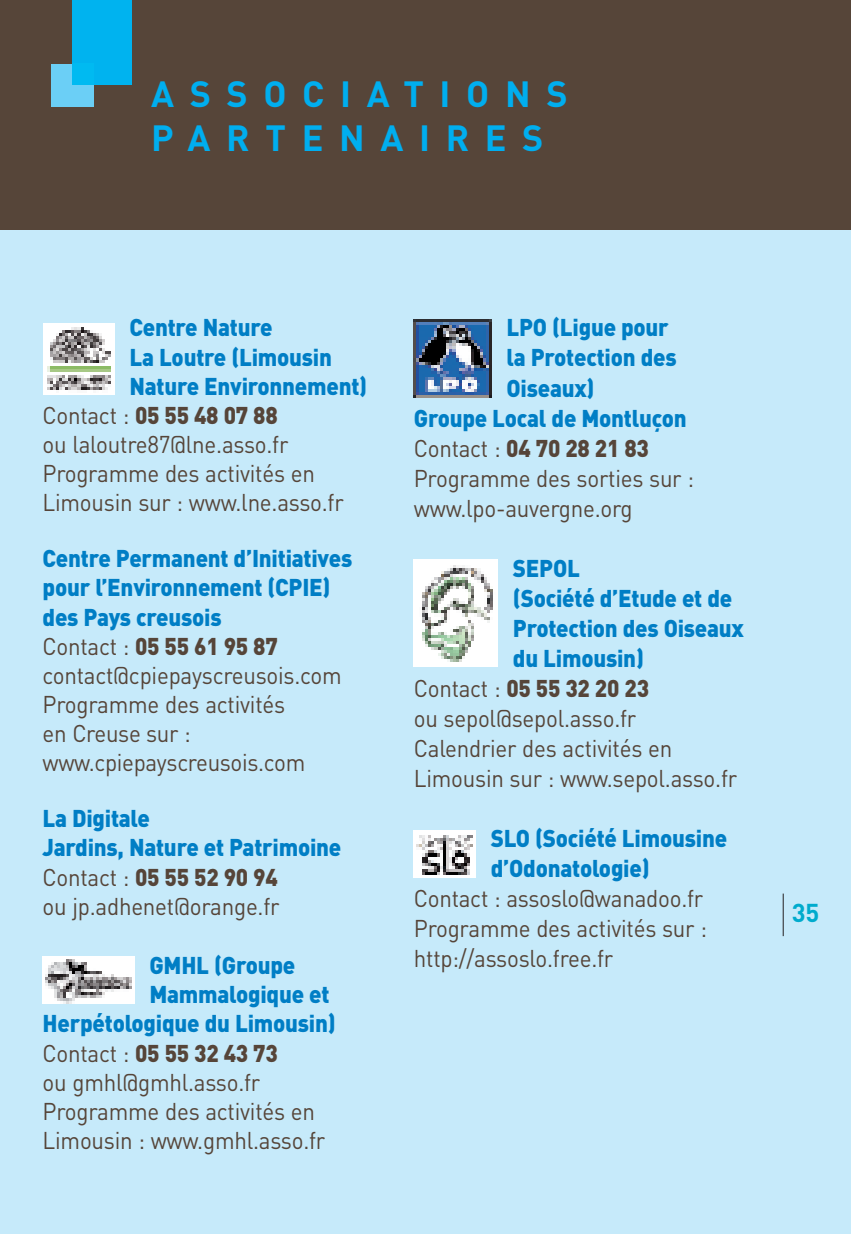
<style>
.page{position:relative;width:851px;height:1234px;background:#fff}
.page>*{position:absolute;margin:0;border:0;box-sizing:border-box;transform-origin:0 0}
.t1{font:700 36px/43.2px "DIN";letter-spacing:.435em;color:#00aeef}
.t2{font:700 25.5px "DIN";color:#00abcd}
.t3{font:24px/29.1px "DIN";letter-spacing:-.01em;color:#564539;scale:.93 1}
.t4{font:900 24px/29.1px "DIN";letter-spacing:-.01em;color:#007ec5;scale:.93 1}
.t5{font:900 24px "DIN";letter-spacing:-.01em;color:#564539;scale:.93 1}
.s1{font-weight:400}
.s2{font-weight:900;color:#007ec5}
.s3{font-weight:900}
.s4{font-weight:400;color:#564539}
.s5{color:#564539}
</style>
<div class="page">
<div style="left:0;top:0;width:850px;height:1233px;background:#c6eafa"></div>
<div style="left:0;top:0;width:850px;height:230px;background:#564539"></div>
<div style="left:72px;top:0;width:60px;height:85px;background:#00b3ef"></div>
<div style="left:51px;top:64px;width:43px;height:42px;background:#6bcff6"></div>
<div style="left:72px;top:64px;width:22px;height:21px;background:#00baf1"></div>
<hr style="left:782px;top:893px;width:1px;height:42px;background:#231f20">
<div style="left:43px;top:323px;width:71px;height:72px;background:#fff"></div>
<img style="left:47px;top:328px;width:63px;height:62px">
<svg style="left:413px;top:830px;width:62px;height:47px"></svg>
<img style="left:416px;top:835px;width:56px;height:38px">
<img style="left:413px;top:559px;width:84px;height:107px">
<img style="left:43px;top:956px;width:91px;height:46px">
<img style="left:413px;top:319px;width:78px;height:78px">
<h1 class="t1" style="left:151px;top:71px;width:418px">ASSOCIATIONS<br>PARTENAIRES</h1>
<p class="t4" style="left:129px;top:312px;width:155px">Centre Nature</p>
<p class="t4" style="left:129px;top:341px;width:219px">La Loutre (Limousin</p>
<p class="t4" style="left:129px;top:371px;width:257px">Nature Environnement)</p>
<p class="t5" style="left:43px;top:401px;width:254px"><span class="s1">Contact :</span> 05 55 48 07 88</p>
<p class="t3" style="left:43px;top:429px;width:266px">ou laloutre87@lne.asso.fr</p>
<p class="t3" style="left:43px;top:458px;width:294px">Programme des activités en</p>
<p class="t3" style="left:43px;top:487px;width:325px">Limousin sur : www.lne.asso.fr</p>
<p class="t3" style="left:43px;top:543px;width:334px"><span class="s2">Centre Permanent d’Initiatives pour l’Environnement (CPIE) des Pays creusois<br></span>Contact : <span class="s3">05 55 61 95 87 </span>contact@cpiepayscreusois.com<br>Programme des activités<br>en Creuse sur : www.cpiepayscreusois.com</p>
<p class="t4" style="left:43px;top:803px;width:323px">La Digitale<br>Jardins, Nature et Patrimoine<br><span class="s4">Contact :</span> <span class="s5">05 55 52 90 94<br></span><span class="s4">ou jp.adhenet@orange.fr</span></p>
<p class="t4" style="left:149px;top:950px;width:158px">GMHL (Groupe</p>
<p class="t4" style="left:149px;top:979px;width:195px">Mammalogique et</p>
<p class="t4" style="left:43px;top:1008px;width:316px">Herpétologique du Limousin)</p>
<p class="t5" style="left:43px;top:1038px;width:254px"><span class="s1">Contact :</span> 05 55 32 43 73</p>
<p class="t3" style="left:43px;top:1066px;width:235px">ou gmhl@gmhl.asso.fr</p>
<p class="t3" style="left:43px;top:1095px;width:294px">Programme des activités en</p>
<p class="t3" style="left:43px;top:1124px;width:305px">Limousin : www.gmhl.asso.fr</p>
<p class="t4" style="left:506px;top:312px;width:176px">LPO (Ligue pour</p>
<p class="t4" style="left:506px;top:342px;width:184px">la Protection des</p>
<p class="t4" style="left:506px;top:372px;width:96px">Oiseaux)</p>
<p class="t4" style="left:414px;top:402px;width:295px">Groupe Local de Montluçon</p>
<p class="t5" style="left:414px;top:433px;width:254px"><span class="s1">Contact :</span> 04 70 28 21 83</p>
<p class="t3" style="left:414px;top:462px;width:303px">Programme des sorties sur :</p>
<p class="t3" style="left:414px;top:492px;width:237px">www.lpo-auvergne.org</p>
<p class="t4" style="left:513px;top:552px;width:73px">SEPOL</p>
<p class="t4" style="left:513px;top:582px;width:237px">(Société d’Etude et de</p>
<p class="t4" style="left:513px;top:612px;width:250px">Protection des Oiseaux</p>
<p class="t4" style="left:513px;top:642px;width:142px">du Limousin)</p>
<p class="t5" style="left:414px;top:673px;width:254px"><span class="s1">Contact :</span> 05 55 32 20 23</p>
<p class="t3" style="left:414px;top:702px;width:241px">ou sepol@sepol.asso.fr</p>
<p class="t3" style="left:414px;top:732px;width:279px">Calendrier des activités en</p>
<p class="t3" style="left:414px;top:762px;width:349px">Limousin sur : www.sepol.asso.fr</p>
<p class="t4" style="left:490px;top:822px;width:255px;line-height:30px">SLO (Société Limousine d’Odonatologie)</p>
<p class="t3" style="left:414px;top:882px;width:316px;line-height:30px">Contact : assoslo@wanadoo.fr<br>Programme des activités sur : http://assoslo.free.fr</p>
<p class="t2" style="left:791px;top:897px;width:29px">35</p>
</div>
